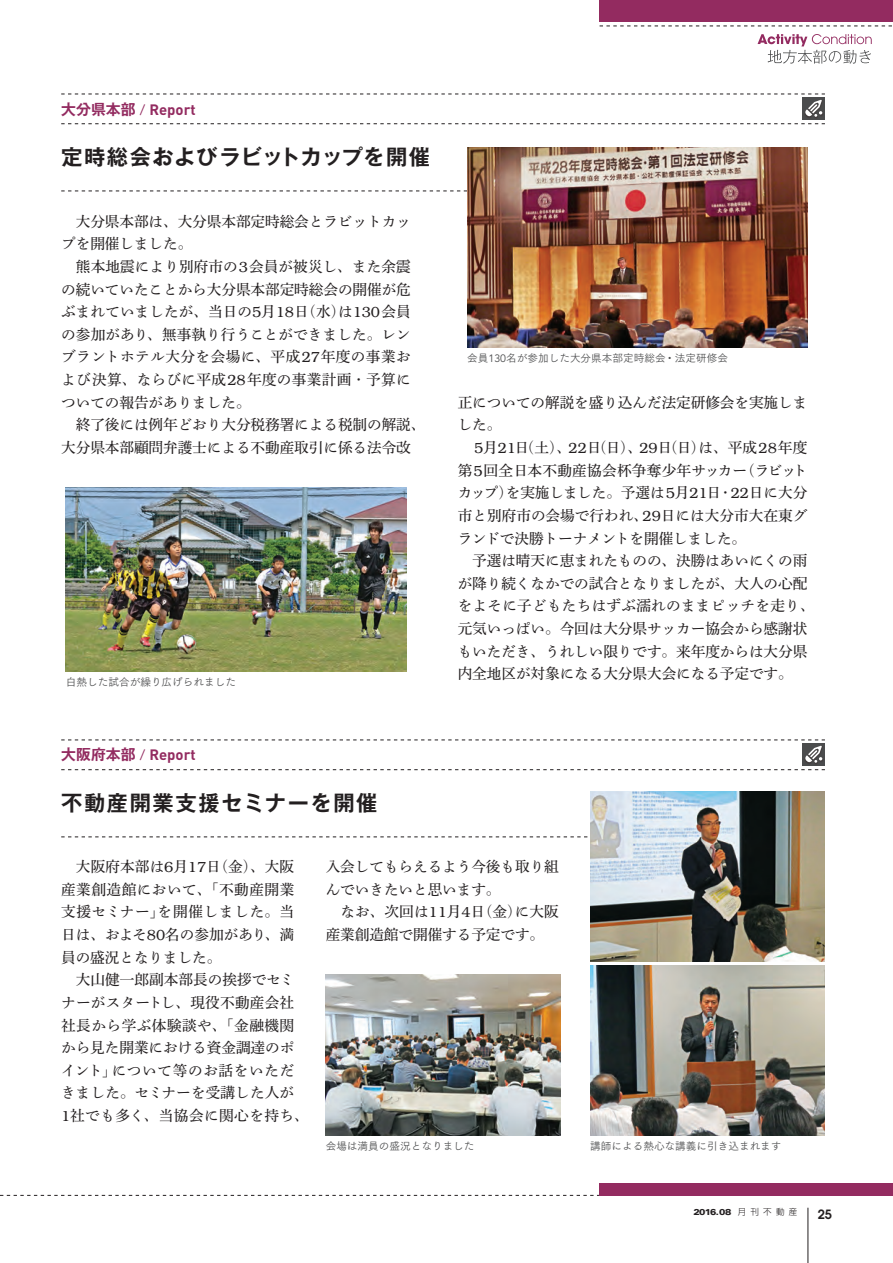
<style>
.page{position:relative;width:893px;height:1263px;background:#fff}
.page>*{position:absolute;margin:0;border:0;box-sizing:border-box;transform-origin:0 0}
.t1{font:700 21.3px "Gothic MB101 Pr 6 De";letter-spacing:.025em;color:#231f20}
.t2{font:700 21.3px "Gothic MB101 Pr 6 De";letter-spacing:.075em;color:#231f20}
.t3{font:700 14.85px "DIN";color:#932b60}
.t4{font:14.7px/22.6px "Shuei Min Pro M";letter-spacing:-.005em;color:#231f20}
.t5{font:14.7px "Shuei Min Pro M";letter-spacing:.015em;color:#231f20}
.t6{font:600 12.75px "Avant Garde";color:#231f20}
.t7{font:10.65px "Tsuku Go Pro R";color:#4b4c4d}
.t8{font:900 expanded 8.55px "Univers";letter-spacing:-.06em;color:#231f20}
.s1{font-family:"Gothic MB101 Pr 6 De"}
.s2{font-family:"Avenir";font-weight:400}
.s3{font-family:"Ryumin Pro"}
.s4{font-family:"Bookman";font-weight:300}
.s5{font-family:"Avenir"}
.s6{font-family:"Hira Min Pro W3"}
.s7{font-family:"UD Shin Go Pr 6";font-weight:300;font-stretch:normal}
</style>
<div class="page">
<div style="left:803px;top:98px;width:22px;height:22px;background:#4b4c4d"></div>
<div style="left:803px;top:744px;width:22px;height:22px;background:#4b4c4d"></div>
<svg style="left:805px;top:746px;width:17px;height:17px"></svg>
<svg style="left:61px;top:94px;width:764px;height:23px"></svg>
<svg style="left:61px;top:739px;width:764px;height:1px"></svg>
<svg style="left:61px;top:123px;width:764px;height:1px"></svg>
<svg style="left:61px;top:769px;width:764px;height:1px"></svg>
<svg style="left:61px;top:190px;width:406px;height:1px"></svg>
<svg style="left:61px;top:836px;width:527px;height:1px"></svg>
<svg style="left:0;top:1195px;width:600px;height:1px"></svg>
<svg style="left:600px;top:26px;width:292px;height:1px"></svg>
<div style="left:600px;top:1183px;width:293px;height:13px;background:#932b60"></div>
<svg style="left:757px;top:34px;width:115px;height:30px"></svg>
<div style="left:600px;top:0;width:293px;height:21px;background:#932b60"></div>
<img style="left:467px;top:147px;width:340px;height:200px">
<img style="left:66px;top:487px;width:340px;height:184px">
<img style="left:590px;top:791px;width:235px;height:170px">
<img style="left:326px;top:974px;width:234px;height:161px">
<img style="left:590px;top:965px;width:235px;height:170px">
<hr style="left:808px;top:1208px;width:1px;height:55px;background:#231f20">
<p class="t3" style="left:61px;top:99px;width:136px"><span class="s1">大分県本部</span> <span class="s2">/</span> Report</p>
<p class="t1" style="left:61px;top:140px;width:370px">定時総会およびラビットカップを開催</p>
<p class="t4" style="left:61px;top:209px;width:366px">　大分県本部は<span class="s3">、</span>大分県本部定時総会とラビットカップを開催しました<span class="s3">。<br></span>　熊本地震により別府市の<span class="s4">3</span>会員が被災し<span class="s3">、</span>また余震の続いていたことから大分県本部定時総会の開催が危ぶまれていましたが<span class="s3">、</span>当日の<span class="s4">5</span>月<span class="s4">18</span>日<span class="s3">（</span>水<span class="s3">）</span>は<span class="s4">130</span>会員の参加があり<span class="s3">、</span>無事執り行うことができました<span class="s3">。</span>レンブラントホテル大分を会場に<span class="s3">、</span>平成<span class="s4">27</span>年度の事業および決算<span class="s3">、</span>ならびに平成<span class="s4">28</span>年度の事業計画<span class="s3">・</span>予算についての報告がありました<span class="s3">。<br></span>　終了後には例年どおり大分税務署による税制の解説<span class="s3">、</span>大分県本部顧問弁護士による不動産取引に係る法令改</p>
<p class="t7" style="left:66px;top:673px;width:172px">白熱した試合が繰り広げられました</p>
<p class="t7" style="left:467px;top:349px;width:262px">会員<span class="s5">130</span>名が参加した大分県本部定時総会・法定研修会</p>
<p class="t4" style="left:458px;top:390px;width:351px">正についての解説を盛り込んだ法定研修会を実施しま</p>
<p class="t4" style="left:458px;top:413px;width:45px">した<span class="s3">。</span></p>
<p class="t4" style="left:474px;top:435px;width:335px"><span class="s4">5</span>月<span class="s4">21</span>日<span class="s3">（</span>土<span class="s3">）、</span><span class="s4">22</span>日<span class="s3">（</span>日<span class="s3">）、</span><span class="s4">29</span>日<span class="s3">（</span>日<span class="s3">）</span>は<span class="s3">、</span>平成<span class="s4">28</span>年度</p>
<p class="t5" style="left:458px;top:459px;width:351px">第<span class="s4">5</span>回全日本不動産協会杯争奪少年サッカー<span class="s3">（</span>ラビット</p>
<p class="t4" style="left:458px;top:481px;width:351px">カップ<span class="s3">）</span>を実施しました<span class="s3">。</span>予選は<span class="s4">5</span>月<span class="s4">21</span>日<span class="s3">・</span><span class="s4">22</span>日に大分</p>
<p class="t4" style="left:458px;top:503px;width:351px">市と別府市の会場で行われ<span class="s3">、</span><span class="s4">29</span>日には大分市大在東グ</p>
<p class="t4" style="left:458px;top:526px;width:290px">ランドで決勝トーナメントを開催しました<span class="s3">。</span></p>
<p class="t4" style="left:458px;top:549px;width:351px">　予選は晴天に恵まれたものの<span class="s3">、</span>決勝はあいにくの雨</p>
<p class="t4" style="left:458px;top:571px;width:351px">が降り続くなかでの試合となりましたが<span class="s3">、</span>大人の心配</p>
<p class="t5" style="left:458px;top:595px;width:358px">をよそに子どもたちはずぶ濡れのままピッチを走り<span class="s3">、</span></p>
<p class="t4" style="left:458px;top:617px;width:351px">元気いっぱい<span class="s3">。</span>今回は大分県サッカー協会から感謝状</p>
<p class="t4" style="left:458px;top:639px;width:351px">もいただき<span class="s3">、</span>うれしい限りです<span class="s3">。</span>来年度からは大分県</p>
<p class="t4" style="left:458px;top:662px;width:337px">内全地区が対象になる大分県大会になる予定です<span class="s3">。</span></p>
<p class="t3" style="left:61px;top:745px;width:136px"><span class="s1">大阪府本部</span> <span class="s2">/</span> Report</p>
<p class="t2" style="left:61px;top:785px;width:318px">不動産開業支援セミナーを開催</p>
<p class="t4" style="left:61px;top:854px;width:249px">　大阪府本部は<span class="s4">6</span>月<span class="s4">17</span>日<span class="s3">（</span>金<span class="s3">）、</span>大阪産業創造館において<span class="s3">、</span><span class="s6">「</span>不動産開業支援セミナー<span class="s6">」</span>を開催しました<span class="s3">。</span>当日は<span class="s3">、</span>およそ<span class="s4">80</span>名の参加があり<span class="s3">、</span>満員の盛況となりました<span class="s3">。<br></span>　大山健一郎副本部長の挨拶でセミナーがスタートし<span class="s3">、</span>現役不動産会社社長から学ぶ体験談や<span class="s3">、</span><span class="s6">「</span>金融機関から見た開業における資金調達のポイント<span class="s6">」</span>について等のお話をいただきました<span class="s3">。</span>セミナーを受講した人が<br><span class="s4">1</span>社でも多く<span class="s3">、</span>当協会に関心を持ち<span class="s3">、</span></p>
<p class="t4" style="left:326px;top:855px;width:235px">入会してもらえるよう今後も取り組んでいきたいと思います<span class="s3">。<br></span>　なお<span class="s3">、</span>次回は<span class="s4">11</span>月<span class="s4">4</span>日<span class="s3">（</span>金<span class="s3">）</span>に大阪産業創造館で開催する予定です<span class="s3">。</span></p>
<p class="t7" style="left:326px;top:1137px;width:150px">会場は満員の盛況となりました</p>
<p class="t7" style="left:590px;top:1137px;width:193px">講師による熱心な講義に引き込まれます</p>
<p class="t8" style="left:693px;top:1207px;width:105px">2016.08 <span class="s7">月刊不動産</span></p>
<p class="t6" style="left:818px;top:1206px;width:16px">25</p>
</div>
